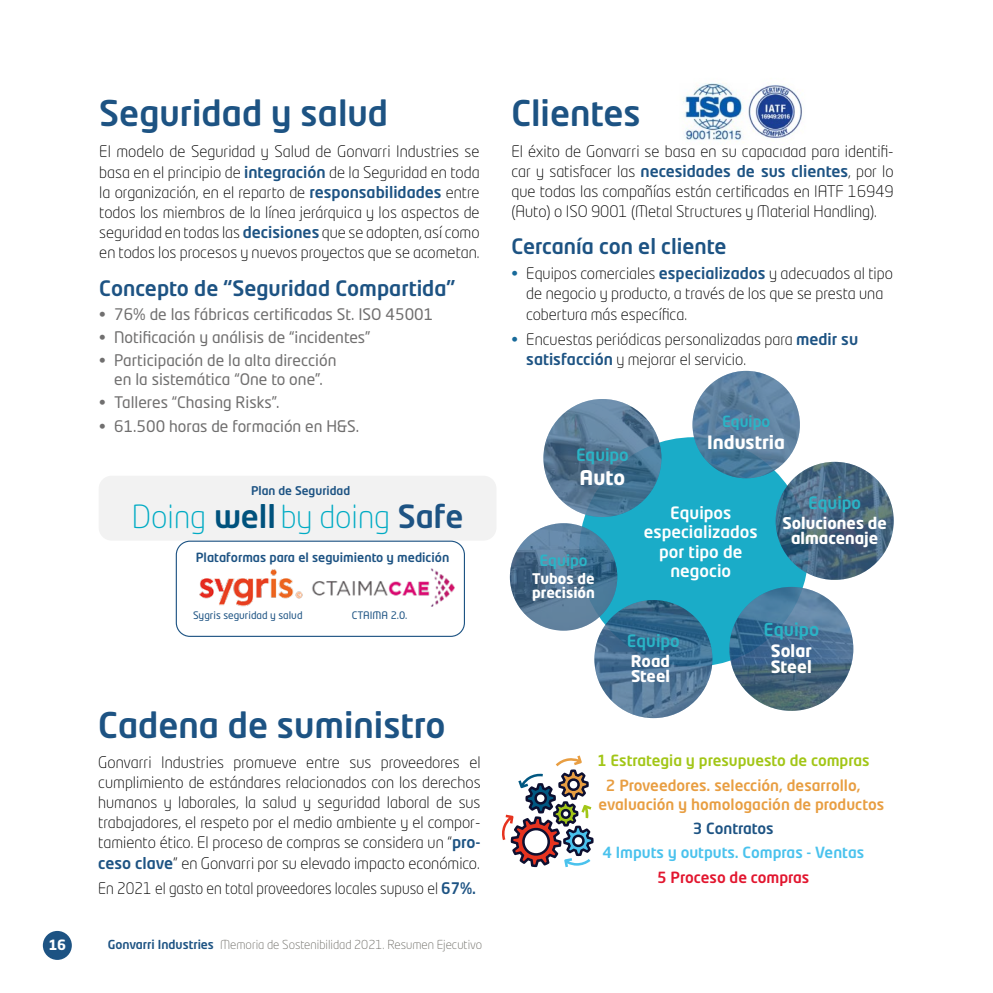
<style>
.page{position:relative;width:993px;height:993px;background:#fff}
.page>*{position:absolute;margin:0;border:0;box-sizing:border-box;transform-origin:0 0}
.t1{font:500 35px "Neo Tech Std";color:#1d5383}
.t2{font:300 31.5px "Neo Tech Std";color:#00abc4}
.t3{font:500 21px "Neo Tech Std";color:#1d5383}
.t4{font:700 19.95px "Neo Tech Std";color:#fff}
.t5{font:700 18.2px "Neo Tech Std";color:#fff}
.t6{font:500 17.68px "Neo Tech Std";color:#2ab4c6}
.t7{font:500 16.8px/19.2px "Neo Tech Std";color:#fff;text-align:center}
.t8{font:500 16.8px "Neo Tech Std";color:#2ab4c6}
.t9{font:700 16.8px/16.3px "Neo Tech Std";color:#fff}
.t10{font:700 15.92px/15.4px "Neo Tech Std";color:#fff}
.t11{font:300 15.75px/20.1px "Neo Tech Std";color:#000;text-align:justify}
.t12{font:15.75px/18.4px "Neo Tech Std";color:#706f6f;text-align:center}
.t13{font:300 15.75px "Neo Tech Std";color:#000;scale:.95 1}
.t14{font:500 15.22px/19.1px "Neo Tech Std";color:#e89e42}
.t15{font:500 15.22px "Neo Tech Std";color:#a2c617}
.t16{font:500 15.22px "Neo Tech Std";color:#4ac2ed}
.t17{font:500 15.22px "Neo Tech Std";color:#e2162f}
.t18{font:500 15.22px "Neo Tech Std";color:#2ab4c6}
.t19{font:500 15.22px "Neo Tech Std";color:#1d5383}
.t20{font:700 14.53px/14px "Neo Tech Std";color:#fff}
.t21{font:700 14px "Neo Tech Std";color:#fff}
.t22{font:500 12.6px "Neo Tech Std";color:#1d5383}
.t23{font:300 12.25px "Neo Tech Std";color:#6f6e68}
.t24{font:500 11.9px "Neo Tech Std";color:#1d5383}
.t25{font:10.15px "Neo Tech Std";color:#1d5383}
.s1{font-weight:500;color:#1d5383}
.s2{color:#186a9a}
.s3{font-weight:500;color:#00527d}
</style>
<div class="page">
<div style="left:43px;top:930px;width:29px;height:29px;background:#1d5383;border-radius:50%"></div>
<img style="left:683px;top:82px;width:119px;height:60px">
<svg style="left:502px;top:755px;width:91px;height:111px"></svg>
<div style="left:99px;top:475px;width:397px;height:65px;background:#f2f2f2;border-radius:13px"></div>
<div style="left:176px;top:540px;width:289px;height:96px;border:1px solid #1d5383;border-radius:14px"></div>
<img style="left:312px;top:568px;width:142px;height:38px">
<img style="left:199px;top:569px;width:103px;height:37px">
<div style="left:579px;top:437px;width:229px;height:229px;background:#1aacc8;border-radius:50%"></div>
<img style="left:543px;top:399px;width:118px;height:118px">
<img style="left:692px;top:371px;width:107px;height:107px">
<img style="left:509px;top:523px;width:108px;height:107px">
<img style="left:594px;top:600px;width:118px;height:117px">
<img style="left:729px;top:586px;width:124px;height:124px">
<img style="left:775px;top:461px;width:118px;height:118px">
<h1 class="t1" style="left:99px;top:91px;width:290px">Seguridad y salud</h1>
<h1 class="t1" style="left:511px;top:91px;width:131px">Clientes</h1>
<p class="t11" style="left:99px;top:141px;width:382px">El modelo de Seguridad y Salud de Gonvarri Industries se basa en el principio de <span class="s1">integración</span> de la Seguridad en toda la organización, en el reparto de <span class="s1">responsabilidades</span> entre todos los miembros de la línea jerárquica y los aspectos de seguridad en todas las <span class="s1">decisiones</span> que se adopten, así como en todos los procesos y nuevos proyectos que se acometan.</p>
<p class="t11" style="left:511px;top:140px;width:384px">El éxito de Gonvarri se basa en su capacidad para identifi&shy;car y satisfacer las <span class="s1">necesidades de sus clientes</span>, por lo que todas las compañías están certificadas en IATF 16949 (Auto) o ISO 9001 (Metal Structures y Material Handling).</p>
<h3 class="t3" style="left:99px;top:275px;width:357px">Concepto de “Seguridad Compartida”</h3>
<p class="t12" style="left:99px;top:304px;width:335px">• 76% de las fábricas certificadas St. ISO 45001</p>
<p class="t12" style="left:99px;top:328px;width:273px">• Notificación y análisis de “incidentes”</p>
<p class="t12" style="left:99px;top:351px;width:239px">• Participación de la alta dirección en la sistemática “One to one”.</p>
<p class="t12" style="left:99px;top:393px;width:182px">• Talleres “Chasing Risks”.</p>
<p class="t12" style="left:99px;top:416px;width:261px">• 61.500 horas de formación en H&amp;S.</p>
<h3 class="t3" style="left:511px;top:233px;width:217px">Cercanía con el cliente</h3>
<p class="t11" style="left:526px;top:263px;width:368px;text-align:left;text-indent:-15px"><span class="s2">•</span> Equipos comerciales <span class="s1">especializados</span> y adecuados al tipo de negocio y producto, a través de los que se presta una cobertura más específica.</p>
<p class="t11" style="left:526px;top:328px;width:333px;text-indent:-15px"><span class="s2">•</span> Encuestas periódicas personalizadas para <span class="s1">medir su satisfacción</span> y mejorar el servicio.</p>
<p class="t18" style="left:721px;top:412px;width:50px">Equipo</p>
<p class="t5" style="left:707px;top:431px;width:79px">Industria</p>
<p class="t8" style="left:576px;top:444px;width:54px">Equipo</p>
<p class="t4" style="left:579px;top:465px;width:47px">Auto</p>
<p class="t24" style="left:251px;top:483px;width:101px">Plan de Seguridad</p>
<p class="t8" style="left:807px;top:491px;width:54px">Equipo</p>
<p class="t10" style="left:782px;top:514px;width:106px;text-align:center">Soluciones de almacenaje</p>
<h2 class="t2" style="left:132px;top:497px;width:333px">Doing <span class="s3">well</span> by doing <span class="s1">Safe</span></h2>
<p class="t7" style="left:643px;top:502px;width:115px">Equipos especializados por tipo de negocio</p>
<p class="t22" style="left:196px;top:549px;width:255px">Plataformas para el seguimiento y medición</p>
<p class="t18" style="left:539px;top:550px;width:50px">Equipo</p>
<p class="t20" style="left:532px;top:571px;width:64px">Tubos de precisión</p>
<p class="t25" style="left:193px;top:608px;width:111px">Sygris seguridad y salud</p>
<p class="t25" style="left:352px;top:608px;width:57px">CTAIMA 2.0.</p>
<h1 class="t1" style="left:98px;top:702px;width:348px">Cadena de suministro</h1>
<p class="t11" style="left:98px;top:751px;width:383px">Gonvarri Industries promueve entre sus proveedores el cumplimiento de estándares relacionados con los derechos humanos y laborales, la salud y seguridad laboral de sus trabajadores, el respeto por el medio ambiente y el compor&shy;tamiento ético. El proceso de compras se considera un “<span class="s1">pro&shy;ceso clave</span>” en Gonvarri por su elevado impacto económico.</p>
<p class="t13" style="left:98px;top:878px;width:399px">En 2021 el gasto en total proveedores locales supuso el <span class="s1">67%.</span></p>
<p class="t21" style="left:48px;top:935px;width:19px">16</p>
<p class="t23" style="left:108px;top:936px;width:376px"><span class="s1">Gonvarri Industries</span> Memoria de Sostenibilidad 2021. Resumen Ejecutivo</p>
<p class="t8" style="left:626px;top:630px;width:54px">Equipo</p>
<p class="t10" style="left:630px;top:652px;width:41px">Road<br>Steel</p>
<p class="t6" style="left:763px;top:618px;width:57px">Equipo</p>
<p class="t9" style="left:770px;top:642px;width:42px">Solar<br>Steel</p>
<p class="t15" style="left:597px;top:750px;width:274px">1 Estrategia y presupuesto de compras</p>
<p class="t14" style="left:598px;top:774px;width:287px;text-indent:7px">2 Proveedores. selección, desarrollo, evaluación y homologación de productos</p>
<p class="t19" style="left:692px;top:818px;width:82px">3 Contratos</p>
<p class="t16" style="left:602px;top:842px;width:263px">4 Imputs y outputs. Compras - Ventas</p>
<p class="t17" style="left:657px;top:867px;width:154px">5 Proceso de compras</p>
</div>
